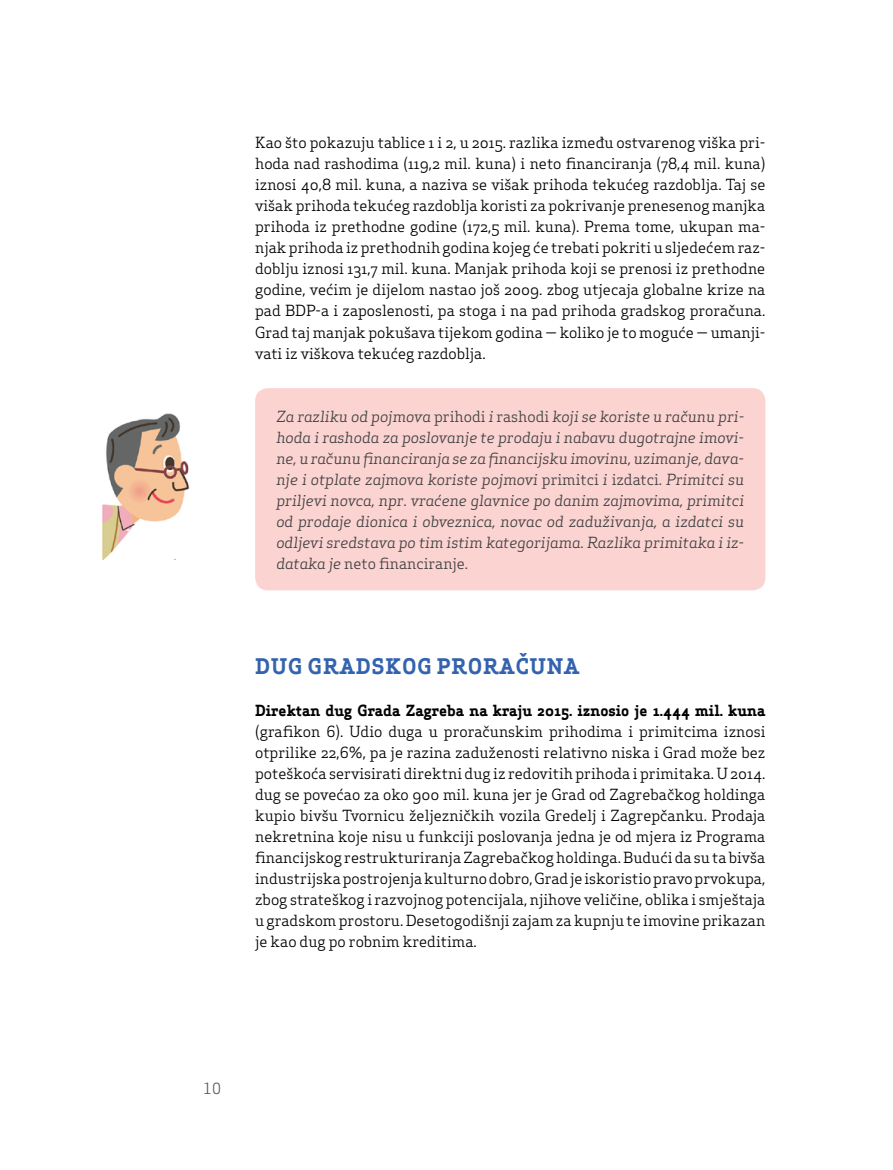
<style>
.page{position:relative;width:893px;height:1170px;background:#fff}
.page>*{position:absolute;margin:0;border:0;box-sizing:border-box;transform-origin:0 0}
.t1{font:700 21px "Apex Serif";letter-spacing:.05em;color:#3363af}
.t2{font:15px/21px "Apex Serif";color:#000;text-align:justify}
.t3{font:italic 15px/21px "Apex Serif";color:#414042;text-align:justify}
.t4{font:700 15px "Apex Serif";color:#000}
.t5{font:15px "Apex Serif";color:#58595b}
.s1{font-style:normal}
</style>
<div class="page">
<img style="left:102px;top:413px;width:87px;height:147px">
<div style="left:255px;top:388px;width:510px;height:202px;background:#fbd4d2;border-radius:13px"></div>
<p class="t2" style="left:255px;top:132px;width:512px">Kao što pokazuju tablice 1 i 2, u 2015. razlika između ostvarenog viška pri&shy;hoda nad rashodima (119,2 mil. kuna) i neto financiranja (78,4 mil. kuna) iznosi 40,8 mil. kuna, a naziva se višak prihoda tekućeg razdoblja. Taj se višak prihoda tekućeg razdoblja koristi za pokrivanje prenesenog manjka prihoda iz prethodne godine (172,5 mil. kuna). Prema tome, ukupan ma&shy;njak prihoda iz prethodnih godina kojeg će trebati pokriti u sljedećem raz&shy;doblju iznosi 131,7 mil. kuna. Manjak prihoda koji se prenosi iz prethodne godine, većim je dijelom nastao još 2009. zbog utjecaja globalne krize na pad BDP-a i zaposlenosti, pa stoga i na pad prihoda gradskog proračuna.<br>Grad taj manjak pokušava tijekom godina — koliko je to moguće — umanji&shy;vati iz viškova tekućeg razdoblja.</p>
<p class="t3" style="left:276px;top:405px;width:469px">Za razliku od pojmova <span class="s1">prihodi</span> i <span class="s1">rashodi</span> koji se koriste u računu pri&shy;hoda i rashoda za poslovanje te prodaju i nabavu dugotrajne imovi&shy;ne, u računu financiranja se za financijsku imovinu, uzimanje, dava&shy;nje i otplate zajmova koriste pojmovi <span class="s1">primitci</span> i <span class="s1">izdatci</span>. Primitci su priljevi novca, npr. vraćene glavnice po danim zajmovima, primitci od prodaje dionica i obveznica, novac od zaduživanja, a izdatci su odljevi sredstava po tim istim kategorijama. Razlika primitaka i iz&shy;dataka je <span class="s1">neto financiranje</span>.</p>
<h1 class="t1" style="left:255px;top:652px;width:85px">DUG GRAD</h1>
<h1 class="t1" style="left:372px;top:652px;width:96px">SKOG PRORAČ</h1>
<h1 class="t1" style="left:530px;top:652px;width:51px">UNA</h1>
<p class="t4" style="left:255px;top:700px;width:512px">Direktan dug Grada Zagreba na kraju 2015. iznosio je 1.444 mil. kuna</p>
<p class="t2" style="left:255px;top:720px;width:512px">(grafikon 6). Udio duga u proračunskim prihodima i primitcima iznosi otprilike 22,6%, pa je razina zaduženosti relativno niska i Grad može bez poteškoća servisirati direktni dug iz redovitih prihoda i primitaka. U 2014. dug se povećao za oko 900 mil. kuna jer je Grad od Zagrebačkog holdinga kupio bivšu Tvornicu željezničkih vozila Gredelj i Zagrepčanku. Prodaja nekretnina koje nisu u funkciji poslovanja jedna je od mjera iz Programa financijskog restrukturiranja Zagrebačkog holdinga. Budući da su ta bivša industrijska postrojenja kulturno dobro, Grad je iskoristio pravo prvokupa, zbog strateškog i razvojnog potencijala, njihove veličine, oblika i smještaja u gradskom prostoru. Desetogodišnji zajam za kupnju te imovine prikazan je kao dug po robnim kreditima.</p>
<p class="t5" style="left:203px;top:1078px;width:19px">10</p>
</div>
